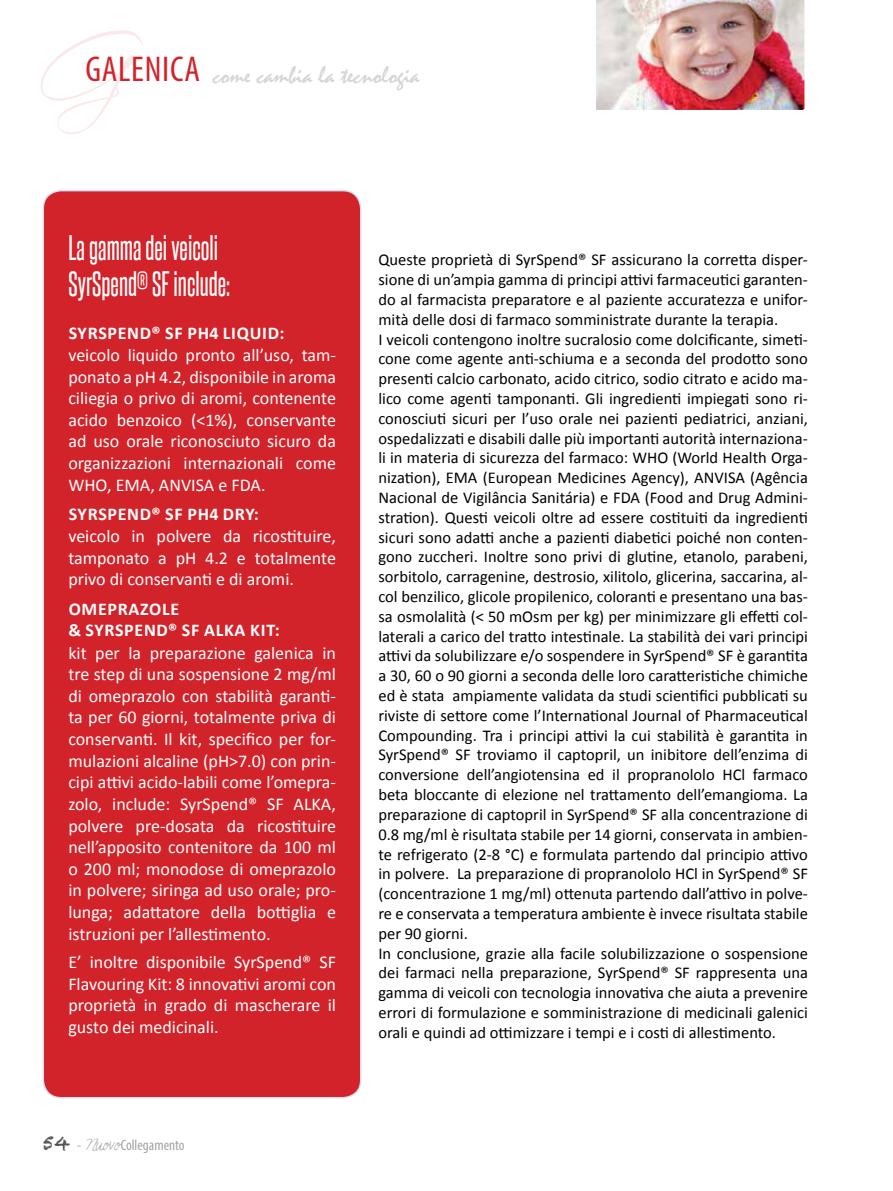
<style>
.page{position:relative;width:893px;height:1191px;background:#fff}
.page>*{position:absolute;margin:0;border:0;box-sizing:border-box;transform-origin:0 0}
.t1{font:97.5px "Scriptina Pro";color:#d2232a}
.t2{font:condensed 36px "Myriad Pro";letter-spacing:.02em;color:#d2232a}
.t3{font:30px/36px "Steelfish Rg";color:#fff}
.t4{font:24.75px "Mistral";color:#d3d5d6}
.t5{font:18px/21.6px "Calibri";color:#fff;text-align:justify}
.t6{font:700 18px/21.6px "Calibri";letter-spacing:.04em;color:#fff}
.t7{font:16.5px/19.8px "Calibri";color:#000}
.t8{font:condensed 15px "Myriad Pro";color:#a1a3a6}
.s1{font-family:"Chalkduster";font-stretch:normal;font-size:18px;color:#515254}
.s2{font-family:"Sunshine In My Soul";font-stretch:normal}
</style>
<div class="page">
<div style="left:43px;top:191px;width:318px;height:906px;background:#d2232a;border-radius:18px"></div>
<div style="left:43px;top:190px;width:318px;height:908px;border:2px solid #d9e0f1;border-radius:18px"></div>
<img style="left:596px;top:0;width:208px;height:110px">
<h1 class="t1" style="left:31px;top:14px;width:92px">G</h1>
<h2 class="t2" style="left:85px;top:47px;width:116px">GALENICA</h2>
<h3 class="t4" style="left:213px;top:61px;width:209px">come cambia la tecnologia</h3>
<h3 class="t3" style="left:68px;top:229px;width:163px">La gamma dei veicoli<br>SyrSpend<sup>®</sup> SF include:</h3>
<p class="t6" style="left:69px;top:322px;width:217px">SYRSPEND® SF PH4 LIQUID:</p>
<p class="t5" style="left:68px;top:344px;width:269px">veicolo liquido pronto all’uso, tam&shy;ponato a pH 4.2, disponibile in aroma ciliegia o privo di aromi, contenente acido benzoico (&lt;1%), conservante ad uso orale riconosciuto sicuro da organizzazioni internazionali come WHO, EMA, ANVISA e FDA.</p>
<p class="t6" style="left:69px;top:503px;width:192px">SYRSPEND® SF PH4 DRY:</p>
<p class="t5" style="left:68px;top:525px;width:269px">veicolo in polvere da ricostituire, tamponato a pH 4.2 e totalmente privo di conservanti e di aromi.</p>
<p class="t6" style="left:68px;top:598px;width:213px">OMEPRAZOLE<br>&amp; SYRSPEND® SF ALKA KIT:</p>
<p class="t5" style="left:68px;top:642px;width:269px">kit per la preparazione galenica in tre step di una sospensione 2 mg/ml di omeprazolo con stabilità garanti&shy;ta per 60 giorni, totalmente priva di conservanti. Il kit, specifico per for&shy;mulazioni alcaline (pH&gt;7.0) con prin&shy;cipi attivi acido-labili come l’omepra&shy;zolo, include: SyrSpend® SF ALKA, polvere pre-dosata da ricostituire nell’apposito contenitore da 100 ml o 200 ml; monodose di omeprazolo in polvere; siringa ad uso orale; pro&shy;lunga; adattatore della bottiglia e istruzioni per l’allestimento.</p>
<p class="t5" style="left:68px;top:951px;width:269px">E’ inoltre disponibile SyrSpend® SF Flavouring Kit: 8 innovativi aromi con proprietà in grado di mascherare il gusto dei medicinali.</p>
<p class="t8" style="left:43px;top:1135px;width:143px"><span class="s1">54</span> - <span class="s2">Nuovo</span>Collegamento</p>
<p class="t7" style="left:378px;top:250px;width:431px">Queste proprietà di SyrSpend® SF assicurano la corretta disper&shy;sione di un’ampia gamma di principi attivi farmaceutici garanten&shy;do al farmacista preparatore e al paziente accuratezza e unifor&shy;mità delle dosi di farmaco somministrate durante la terapia.<br>I veicoli contengono inoltre sucralosio come dolcificante, simeti&shy;cone come agente anti-schiuma e a seconda del prodotto sono presenti calcio carbonato, acido citrico, sodio citrato e acido ma&shy;lico come agenti tamponanti. Gli ingredienti impiegati sono ri&shy;conosciuti sicuri per l’uso orale nei pazienti pediatrici, anziani, ospedalizzati e disabili dalle più importanti autorità internaziona&shy;li in materia di sicurezza del farmaco: WHO (World Health Orga&shy;nization), EMA (European Medicines Agency), ANVISA (Agência Nacional de Vigilância Sanitária) e FDA (Food and Drug Admini&shy;stration). Questi veicoli oltre ad essere costituiti da ingredienti sicuri sono adatti anche a pazienti diabetici poiché non conten&shy;gono zuccheri. Inoltre sono privi di glutine, etanolo, parabeni, sorbitolo, carragenine, destrosio, xilitolo, glicerina, saccarina, al&shy;col benzilico, glicole propilenico, coloranti e presentano una bas&shy;sa osmolalità (&lt; 50 mOsm per kg) per minimizzare gli effetti col&shy;laterali a carico del tratto intestinale. La stabilità dei vari principi attivi da solubilizzare e/o sospendere in SyrSpend® SF è garantita a 30, 60 o 90 giorni a seconda delle loro caratteristiche chimiche ed è stata ampiamente validata da studi scientifici pubblicati su riviste di settore come l’International Journal of Pharmaceutical Compounding. Tra i principi attivi la cui stabilità è garantita in SyrSpend® SF troviamo il captopril, un inibitore dell’enzima di conversione dell’angiotensina ed il propranololo HCl farmaco beta bloccante di elezione nel trattamento dell’emangioma. La preparazione di captopril in SyrSpend® SF alla concentrazione di 0.8 mg/ml è risultata stabile per 14 giorni, conservata in ambien&shy;te refrigerato (2-8 °C) e formulata partendo dal principio attivo in polvere. La preparazione di propranololo HCl in SyrSpend® SF (concentrazione 1 mg/ml) ottenuta partendo dall’attivo in polve&shy;re e conservata a temperatura ambiente è invece risultata stabile per 90 giorni.<br>In conclusione, grazie alla facile solubilizzazione o sospensione dei farmaci nella preparazione, SyrSpend® SF rappresenta una gamma di veicoli con tecnologia innovativa che aiuta a prevenire errori di formulazione e somministrazione di medicinali galenici orali e quindi ad ottimizzare i tempi e i costi di allestimento.</p>
</div>
